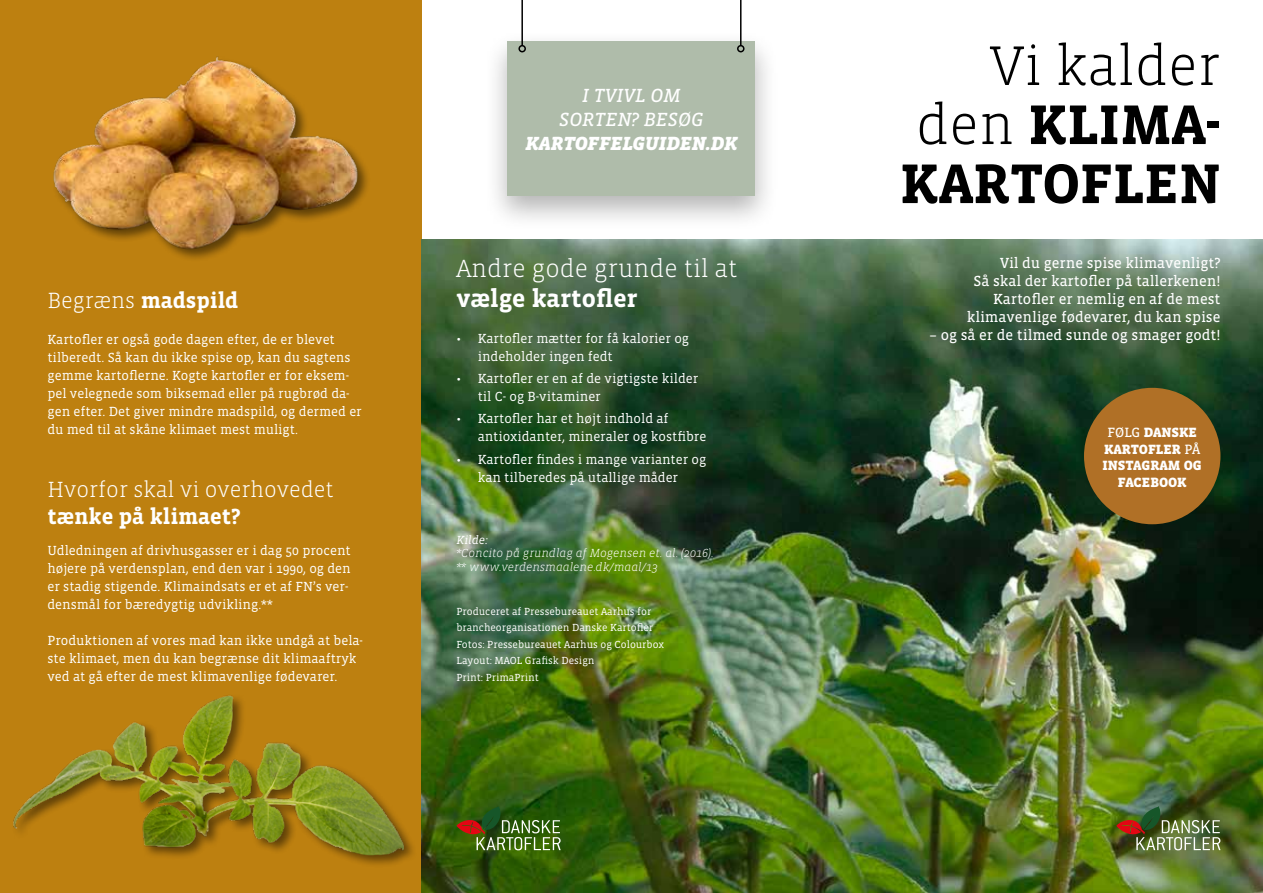
<style>
.page{position:relative;width:1263px;height:893px;background:#fff}
.page>*{position:absolute;margin:0;border:0;box-sizing:border-box;transform-origin:0 0}
.t1{font:700 57.15px/59.1px "Vista Slab OTCE";color:#000;text-align:justify}
.t2{font:300 25.5px "Vista Slab OTCE";color:#fff}
.t3{font:700 25.5px "Vista Slab OTCE";color:#fff}
.t4{font:700 22.5px "Vista Slab OTCE";color:#fff}
.t5{font:300 22.5px "Vista Slab OTCE";color:#fff}
.t6{font:italic 19.5px/24px "Vista Slab OTCE";color:#fff;text-align:center}
.t7{font:italic 900 19.5px "Vista Slab OTCE";color:#fff}
.t8{font:15px/18px "Vista Slab OTCE";color:#fff;text-align:right}
.t9{font:900 13.8px/16.5px "Vista Slab OTCE";color:#fff;text-align:center}
.t10{font:13.5px/18px "Vista Slab OTCE";color:#fff}
.t11{font:italic 300 12px/13.5px "Vista Slab OTCE";color:#fff}
.t12{font:italic 12px "Vista Slab OTCE";color:#fff}
.t13{font:10.5px/16.5px "Vista Slab OTCE";color:#fff}
.s1{font-weight:300}
.s2{font-weight:400}
</style>
<div class="page">
<div style="left:0;top:0;width:422px;height:893px;background:#bd8010"></div>
<img style="left:422px;top:240px;width:841px;height:653px">
<img style="left:1116px;top:806px;width:104px;height:44px">
<svg style="left:456px;top:806px;width:105px;height:44px;background:#4e6927"></svg>
<img style="left:53px;top:56px;width:315px;height:203px">
<div style="left:12px;top:694px;width:406px;height:175px;background:#000;opacity:.5"></div>
<img style="left:12px;top:694px;width:392px;height:175px">
<div style="left:1084px;top:388px;width:136px;height:136px;background:#b07026;border-radius:50%"></div>
<div style="left:484px;top:30px;width:295px;height:202px;background:#000;opacity:.3"></div>
<div style="left:508px;top:41px;width:247px;height:154px;background:#afbcaa"></div>
<hr style="left:521px;top:0;width:2px;height:46px;background:#000">
<div style="left:518px;top:45px;width:8px;height:7px;border:2px solid #000;border-radius:50%"></div>
<hr style="left:740px;top:0;width:1px;height:46px;background:#000">
<div style="left:737px;top:45px;width:7px;height:7px;border:2px solid #000;border-radius:50%"></div>
<h3 class="t4" style="left:47px;top:287px;width:192px"><span class="s1">Begræns</span> madspild</h3>
<p class="t10" style="left:47px;top:330px;width:316px">Kartofler er også gode dagen efter, de er blevet tilberedt. Så kan du ikke spise op, kan du sagtens gemme kartoflerne. Kogte kartofler er for eksem&shy;pel velegnede som biksemad eller på rugbrød da&shy;gen efter. Det giver mindre madspild, og dermed er du med til at skåne klimaet mest muligt.</p>
<h3 class="t5" style="left:47px;top:476px;width:288px">Hvorfor skal vi overhovedet</h3>
<h3 class="t4" style="left:47px;top:503px;width:195px">tænke på klimaet?</h3>
<p class="t10" style="left:47px;top:541px;width:305px">Udledningen af drivhusgasser er i dag 50 procent højere på verdensplan, end den var i 1990, og den er stadig stigende. Klimaindsats er et af FN’s ver&shy;densmål for bæredygtig udvikling.**</p>
<p class="t10" style="left:47px;top:631px;width:317px">Produktionen af vores mad kan ikke undgå at bela&shy;ste klimaet, men du kan begrænse dit klimaaftryk ved at gå efter de mest klimavenlige fødevarer.</p>
<h3 class="t6" style="left:559px;top:84px;width:146px">I TVIVL OM<br>SORTEN? BESØG</h3>
<h3 class="t7" style="left:525px;top:133px;width:214px">KARTOFFELGUIDEN.DK</h3>
<h2 class="t2" style="left:456px;top:254px;width:282px">Andre gode grunde til at</h2>
<h2 class="t3" style="left:456px;top:284px;width:183px">vælge kartofler</h2>
<p class="t10" style="left:478px;top:329px;width:213px;text-indent:-21px">• Kartofler mætter for få kalorier og indeholder ingen fedt</p>
<p class="t10" style="left:478px;top:369px;width:222px;text-indent:-21px">• Kartofler er en af de vigtigste kilder til C- og B-vitaminer</p>
<p class="t10" style="left:478px;top:410px;width:230px;text-indent:-21px">• Kartofler har et højt indhold af antioxidanter, mineraler og kostfibre</p>
<p class="t10" style="left:456px;top:450px;width:251px;text-align:center">• Kartofler findes i mange varianter og kan tilberedes på utallige måder</p>
<p class="t12" style="left:456px;top:533px;width:33px">Kilde:</p>
<p class="t11" style="left:456px;top:546px;width:259px">*Concito på grundlag af Mogensen et. al. (2016). ** www.verdensmaalene.dk/maal/13</p>
<p class="t13" style="left:456px;top:603px;width:209px">Produceret af Pressebureauet Aarhus for brancheorganisationen Danske Kartofler Fotos: Pressebureauet Aarhus og Colourbox Layout: MAOL Grafisk Design<br>Print: PrimaPrint</p>
<h1 class="t1" style="left:900px;top:36px;width:322px;text-indent:90px"><span class="s1">Vi kalder den</span> KLIMA-KARTOFLEN</h1>
<p class="t8" style="left:967px;top:254px;width:255px">Vil du gerne spise klimavenligt?<br>Så skal der kartofler på tallerkenen!<br>Kartofler er nemlig en af de mest klimavenlige fødevarer, du kan spise</p>
<p class="t8" style="left:929px;top:326px;width:292px">– og så er de tilmed sunde og smager godt!</p>
<p class="t9" style="left:1102px;top:424px;width:101px"><span class="s2">FØLG</span> DANSKE<br>KARTOFLER <span class="s2">PÅ<br></span>INSTAGRAM OG<br>FACEBOOK</p>
</div>
